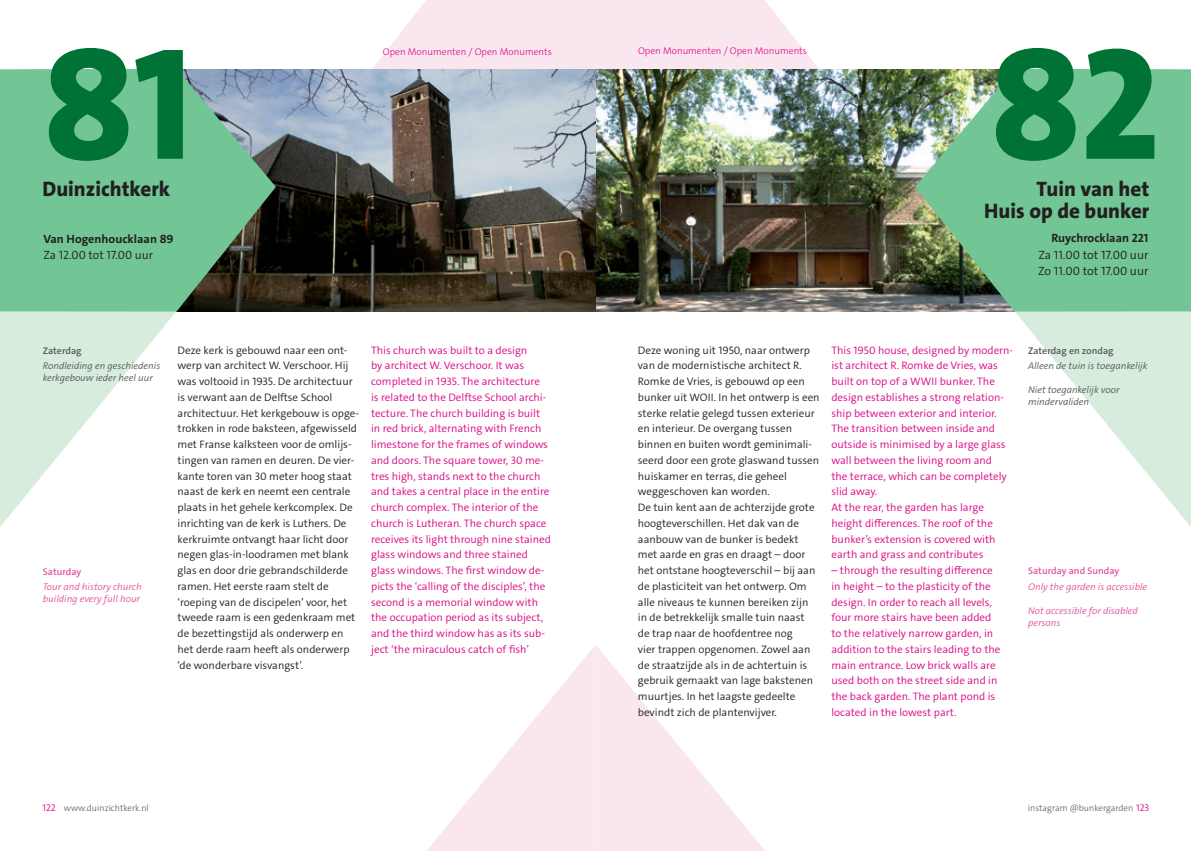
<style>
.page{position:relative;width:1191px;height:851px;background:#fff}
.page>*{position:absolute;margin:0;border:0;box-sizing:border-box;transform-origin:0 0}
.Groot_nummer_monument{font:800 160.5px "The Sans C4 s";color:#007236}
.Monument_titel_links{font:800 21px "The Sans C4 s";color:#231f20}
.Monument_openingstijden_rechts_nw{font:300 12px "The Sans C4 s";color:#231f20}
.Monument_adres_links{font:700 12px "The Sans C4 s";color:#231f20}
.Monument_openingstijden_links_nw{font:300 12px "The Sans C4 s";color:#231f20}
.Monument_adres_rechts{font:700 12px "The Sans C4 s";color:#231f20}
.Broodtekst_NL{font:300 10.8px/15.8px "The Sans C4 s";color:#231f20}
.Broodtekst_ENG_roze{font:300 10.8px/15.8px "The Sans C4 s";color:#da0585}
.Info_bij_za_zo_NL{font:italic 300 9.75px/12px "The Sans C4 s";color:#57585a}
.Info_bij_za_zo_ENG{font:italic 300 9.75px/12px "The Sans C4 s";color:#e1559b}
.t1{font:300 9.75px "The Sans C4 s";color:#da0585}
.Monument_info_titel_EN{font:600 9.75px "The Sans C4 s";color:#e1559b}
.Monument_info_titel_NL{font:600 9.75px "The Sans C4 s";color:#57585a}
.t2{font:300 9.75px "The Sans C4 s";color:#da0585}
.Monument_website_rechts{font:300 9px "The Sans C4 s";color:#57585a}
.Monument_website_links{font:300 9px "The Sans C4 s";color:#57585a}
.s1{font-size:9.75px;color:#da0585}
</style>
<div class="page">
<svg style="left:372px;top:0;width:447px;height:69px"></svg>
<svg style="left:428px;top:645px;width:336px;height:205px"></svg>
<img style="left:276px;top:69px;width:639px;height:242px">
<svg style="left:915px;top:69px;width:276px;height:243px;fill:#72c594"></svg>
<svg style="left:0;top:69px;width:276px;height:243px;fill:#72c594"></svg>
<svg style="left:1014px;top:311px;width:177px;height:216px"></svg>
<svg style="left:0;top:311px;width:176px;height:216px"></svg>
<p class="Groot_nummer_monument" style="left:43px;top:1px;width:152px">81</p>
<p class="t1" style="left:383px;top:45px;width:170px">Open Monumenten / Open Monuments</p>
<p class="t1" style="left:638px;top:45px;width:170px">Open Monumenten / Open Monuments</p>
<p class="Groot_nummer_monument" style="left:989px;top:1px;width:172px">82</p>
<p class="Monument_titel_links" style="left:43px;top:175px;width:129px">Duinzichtkerk</p>
<p class="Monument_titel_links" style="left:1036px;top:175px;width:114px">Tuin van het</p>
<p class="Monument_titel_links" style="left:984px;top:197px;width:167px">Huis op de bunker</p>
<p class="Monument_adres_links" style="left:44px;top:231px;width:132px">Van Hogenhoucklaan 89</p>
<p class="Monument_openingstijden_links_nw" style="left:44px;top:247px;width:111px">Za 12.00 tot 17.00 uur</p>
<p class="Monument_adres_rechts" style="left:1051px;top:230px;width:99px">Ruychrocklaan 221</p>
<p class="Monument_openingstijden_rechts_nw" style="left:1038px;top:247px;width:111px">Za 11.00 tot 17.00 uur</p>
<p class="Monument_openingstijden_rechts_nw" style="left:1038px;top:263px;width:112px">Zo 11.00 tot 17.00 uur</p>
<p class="Monument_info_titel_NL" style="left:43px;top:344px;width:40px">Zaterdag</p>
<p class="Info_bij_za_zo_NL" style="left:43px;top:360px;width:119px">Rondleiding en geschiedenis kerkgebouw ieder heel uur</p>
<p class="Monument_info_titel_EN" style="left:43px;top:565px;width:40px">Saturday</p>
<p class="Info_bij_za_zo_ENG" style="left:43px;top:580px;width:100px">Tour and history church building every full hour</p>
<p class="Broodtekst_NL" style="left:178px;top:342px;width:183px">Deze kerk is gebouwd naar een ont&shy;werp van architect W. Verschoor. Hij was voltooid in 1935. De architectuur is verwant aan de Delftse School architectuur. Het kerkgebouw is opge&shy;trokken in rode baksteen, afgewisseld met Franse kalksteen voor de omlijs&shy;tingen van ramen en deuren. De vier&shy;kante toren van 30 meter hoog staat naast de kerk en neemt een centrale plaats in het gehele kerkcomplex. De inrichting van de kerk is Luthers. De kerkruimte ontvangt haar licht door negen glas-in-loodramen met blank glas en door drie gebrandschilderde ramen. Het eerste raam stelt de ‘roeping van de discipelen’ voor, het tweede raam is een gedenkraam met de bezettingstijd als onderwerp en het derde raam heeft als onderwerp ‘de wonderbare visvangst’.</p>
<p class="Broodtekst_ENG_roze" style="left:371px;top:342px;width:181px">This church was built to a design<br>by architect W. Verschoor. It was completed in 1935. The architecture<br>is related to the Delftse School archi&shy;tecture. The church building is built in red brick, alternating with French limestone for the frames of windows and doors. The square tower, 30 me&shy;tres high, stands next to the church and takes a central place in the entire church complex. The interior of the church is Lutheran. The church space receives its light through nine stained glass windows and three stained glass windows. The first window de&shy;picts the ‘calling of the disciples’, the second is a memorial window with the occupation period as its subject, and the third window has as its sub&shy;ject ‘the miraculous catch of fish’</p>
<p class="Broodtekst_NL" style="left:638px;top:342px;width:183px">Deze woning uit 1950, naar ontwerp van de modernistische architect R.<br>Romke de Vries, is gebouwd op een bunker uit WOII. In het ontwerp is een sterke relatie gelegd tussen exterieur en interieur. De overgang tussen binnen en buiten wordt geminimali&shy;seerd door een grote glaswand tussen huiskamer en terras, die geheel weggeschoven kan worden.</p>
<p class="Broodtekst_NL" style="left:638px;top:499px;width:179px">De tuin kent aan de achterzijde grote hoogteverschillen. Het dak van de aanbouw van de bunker is bedekt met aarde en gras en draagt – door het ontstane hoogteverschil – bij aan de plasticiteit van het ontwerp. Om alle niveaus te kunnen bereiken zijn in de betrekkelijk smalle tuin naast de trap naar de hoofdentree nog<br>vier trappen opgenomen. Zowel aan de straatzijde als in de achtertuin is gebruik gemaakt van lage bakstenen muurtjes. In het laagste gedeelte bevindt zich de plantenvijver.</p>
<p class="Broodtekst_ENG_roze" style="left:831px;top:342px;width:183px">This 1950 house, designed by modern&shy;ist architect R. Romke de Vries, was built on top of a WWII bunker. The design establishes a strong relation&shy;ship between exterior and interior.<br>The transition between inside and outside is minimised by a large glass wall between the living room and<br>the terrace, which can be completely slid away.</p>
<p class="Broodtekst_ENG_roze" style="left:831px;top:499px;width:166px">At the rear, the garden has large height differences. The roof of the bunker’s extension is covered with earth and grass and contributes</p>
<p class="Broodtekst_ENG_roze" style="left:831px;top:562px;width:170px">– through the resulting difference in height – to the plasticity of the design. In order to reach all levels, four more stairs have been added to the relatively narrow garden, in addition to the stairs leading to the main entrance. Low brick walls are used both on the street side and in the back garden. The plant pond is located in the lowest part.</p>
<p class="Monument_info_titel_NL" style="left:1028px;top:344px;width:87px">Zaterdag en zondag</p>
<p class="Info_bij_za_zo_NL" style="left:1028px;top:360px;width:121px">Alleen de tuin is toegankelijk</p>
<p class="Info_bij_za_zo_NL" style="left:1028px;top:384px;width:93px">Niet toegankelijk voor mindervaliden</p>
<p class="Monument_info_titel_EN" style="left:1028px;top:564px;width:93px">Saturday and Sunday</p>
<p class="Info_bij_za_zo_ENG" style="left:1028px;top:580px;width:121px">Only the garden is accessible</p>
<p class="Info_bij_za_zo_ENG" style="left:1028px;top:604px;width:111px">Not accessible for disabled persons</p>
<p class="t2" style="left:43px;top:801px;width:15px">122</p>
<p class="Monument_website_rechts" style="left:1028px;top:801px;width:123px">instagram @bunkergarden <span class="s1">123</span></p>
<p class="Monument_website_links" style="left:64px;top:801px;width:87px">www.duinzichtkerk.nl</p>
</div>
